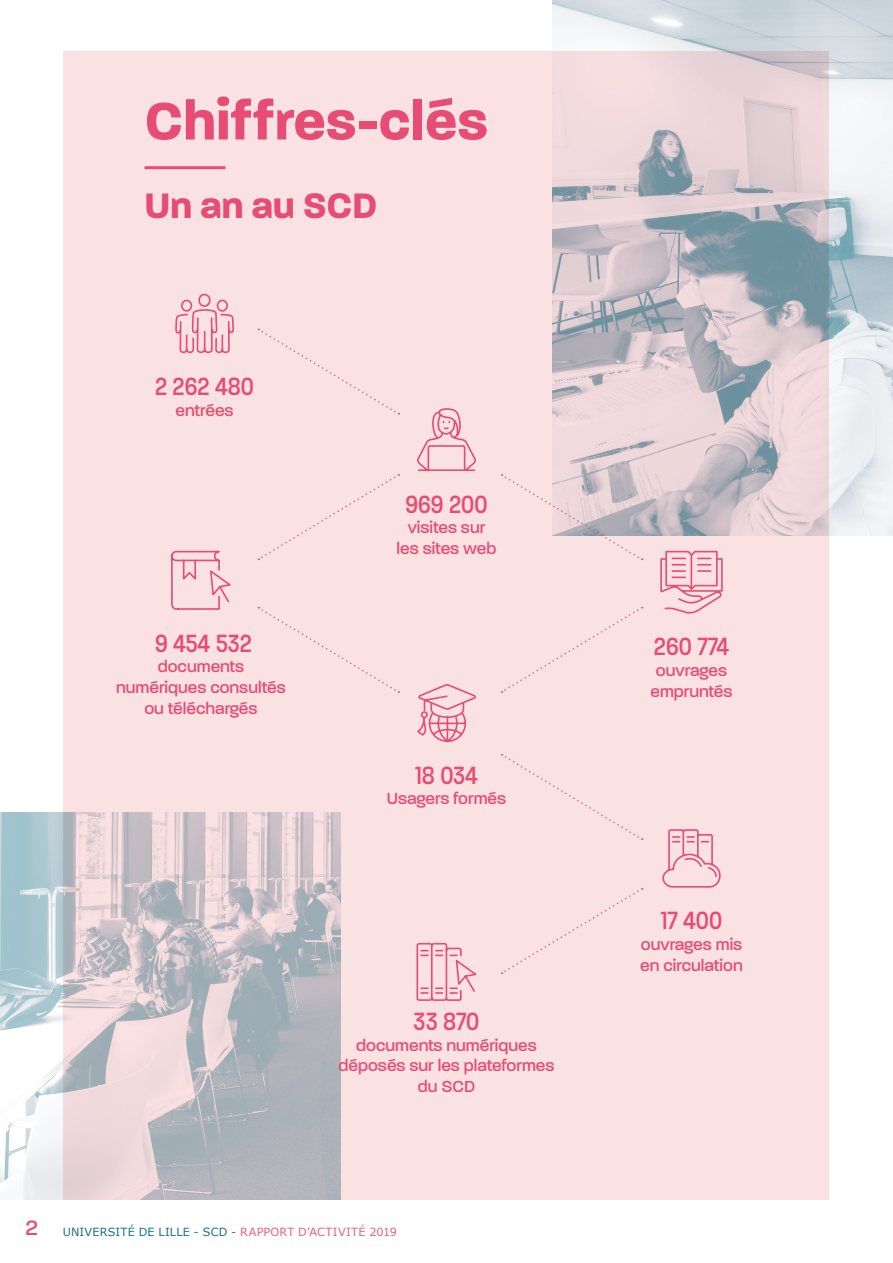
<style>
.page{position:relative;width:893px;height:1263px;background:#fff}
.page>*{position:absolute;margin:0;border:0;box-sizing:border-box;transform-origin:0 0}
.t1{font:700 57px "Paralucent";color:#e64c74}
.t2{font:700 38.25px "Paralucent";letter-spacing:-.01em;color:#e64c74}
.t3{font:500 27px "Paralucent Condensed";color:#e64c74}
.t4{font:500 17.25px/20.7px "Paralucent";color:#e64c74;text-align:center}
.t5{font:11.25px "Verdana";letter-spacing:.02em;color:#1a6f85}
.s1{font-family:"Paralucent";font-weight:500;font-size:22.5px;color:#e64c74}
.s2{color:#e7617f}
</style>
<div class="page">
<div style="left:64px;top:51px;width:765px;height:1148px;background:#fae1e2"></div>
<img style="left:0;top:812px;width:340px;height:387px">
<img style="left:553px;top:0;width:340px;height:535px">
<svg style="left:660px;top:550px;width:63px;height:64px"></svg>
<svg style="left:417px;top:408px;width:59px;height:63px"></svg>
<svg style="left:175px;top:166px;width:59px;height:187px"></svg>
<svg style="left:417px;top:684px;width:59px;height:58px"></svg>
<svg style="left:171px;top:550px;width:60px;height:60px"></svg>
<svg style="left:416px;top:942px;width:61px;height:59px"></svg>
<svg style="left:662px;top:829px;width:59px;height:59px"></svg>
<hr style="left:145px;top:166px;width:80px;height:3px;background:#e64c74">
<svg style="left:258px;top:329px;width:141px;height:86px"></svg>
<svg style="left:502px;top:474px;width:141px;height:86px"></svg>
<svg style="left:502px;top:754px;width:141px;height:86px"></svg>
<svg style="left:258px;top:607px;width:141px;height:86px"></svg>
<svg style="left:258px;top:474px;width:141px;height:86px"></svg>
<svg style="left:501px;top:607px;width:142px;height:86px"></svg>
<svg style="left:501px;top:888px;width:142px;height:86px"></svg>
<h1 class="t1" style="left:145px;top:87px;width:345px">Chiffres-clés</h1>
<h2 class="t2" style="left:145px;top:182px;width:234px">Un an au SCD</h2>
<h3 class="t3" style="left:155px;top:370px;width:101px">2 262 480</h3>
<p class="t4" style="left:176px;top:400px;width:60px">entrées</p>
<h3 class="t3" style="left:155px;top:627px;width:98px">9 454 532</h3>
<p class="t4" style="left:116px;top:656px;width:171px">documents numériques consultés ou téléchargés</p>
<h3 class="t3" style="left:405px;top:488px;width:84px">969 200</h3>
<p class="t4" style="left:397px;top:517px;width:101px">visites sur les sites web</p>
<h3 class="t3" style="left:415px;top:759px;width:64px">18 034</h3>
<p class="t4" style="left:387px;top:788px;width:121px">Usagers formés</p>
<h3 class="t3" style="left:414px;top:1005px;width:67px">33 870</h3>
<p class="t4" style="left:338px;top:1035px;width:217px">documents numériques déposés sur les plateformes du SCD</p>
<p class="t5" style="left:26px;top:1225px;width:373px"><span class="s1">2</span> UNIVERSITÉ DE LILLE - SCD - <span class="s2">RAPPORT D’ACTIVITÉ 2019</span></p>
<h3 class="t3" style="left:654px;top:631px;width:77px">260 774</h3>
<p class="t4" style="left:650px;top:660px;width:84px">ouvrages empruntés</p>
<h3 class="t3" style="left:661px;top:905px;width:63px">17 400</h3>
<p class="t4" style="left:640px;top:934px;width:104px;text-align:left">ouvrages mis en circulation</p>
</div>
